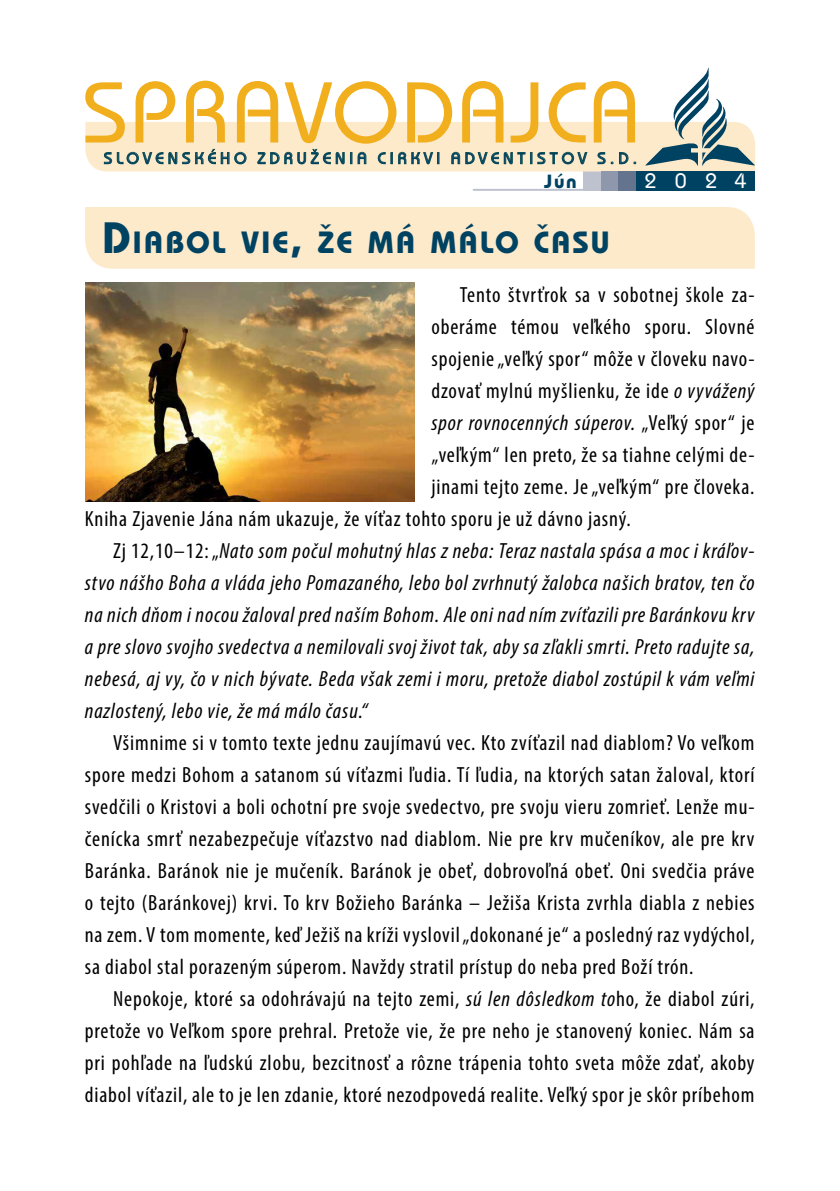
<style>
.page{position:relative;width:840px;height:1191px;background:#fff}
.page>*{position:absolute;margin:0;border:0;box-sizing:border-box;transform-origin:0 0}
.t1{font:500 90.4px "Bauhaus Itc TEE";letter-spacing:.005em;color:#f1ae1d}
.t2{font:700 32.2px "Bauhaus Itc TEE";letter-spacing:.055em;color:#004262}
.t3{font:condensed 22px/32px "Myriad Pro";letter-spacing:.04em;color:#000;text-align:justify}
.t4{font:italic condensed 22px "Myriad Pro";letter-spacing:.04em;color:#000}
.t5{font:500 22px "Bauhaus Itc TEE";color:#fff}
.t6{font:700 20px "Bauhaus Itc TEE";color:#004262}
.t7{font:16px "ITC Bauhaus Md AT";letter-spacing:.26em;color:#004262}
.s1{font-size:46px}
.s2{font-style:italic}
.s3{font-style:normal}
</style>
<div class="page">
<div style="left:85px;top:207px;width:669px;height:62px;background:#fceacb"></div>
<div style="left:582px;top:171px;width:18px;height:20px;background:#bec2ce"></div>
<hr style="left:473px;top:189px;width:111px;height:2px;background:#bec2ce">
<div style="left:600px;top:171px;width:18px;height:20px;background:#8e97ab"></div>
<div style="left:618px;top:171px;width:136px;height:20px;background:#004262"></div>
<div style="left:618px;top:171px;width:17px;height:20px;background:#64748e"></div>
<svg style="left:85px;top:68px;width:669px;height:103px"></svg>
<img style="left:85px;top:283px;width:329px;height:218px">
<h1 class="t1" style="left:82px;top:59px;width:560px">SPRAVODAJCA</h1>
<p class="t6" style="left:544px;top:169px;width:34px">Jún</p>
<p class="t7" style="left:104px;top:149px;width:534px">SLOVENSKÉHO ZDRUŽENIA CIRKVI ADVENTISTOV S.D.</p>
<p class="t5" style="left:644px;top:168px;width:104px">2024</p>
<h2 class="t2" style="left:102px;top:222px;width:509px"><span class="s1">D</span>IABOL VIE<span class="s1">,</span> ŽE MÁ MÁLO ČASU</h2>
<p class="t3" style="left:459px;top:278px;width:296px">Tento štvrťrok sa v sobotnej škole za-</p>
<p class="t3" style="left:431px;top:310px;width:324px">oberáme témou veľkého sporu. Slovné</p>
<p class="t3" style="left:431px;top:342px;width:324px">spojenie „veľký spor“ môže v človeku navo-</p>
<p class="t3" style="left:431px;top:374px;width:324px">dzovať mylnú myšlienku, že ide <span class="s2">o vyvážený</span></p>
<p class="t4" style="left:431px;top:409px;width:324px">spor rovnocenných súperov. <span class="s3">„Veľký spor“ je</span></p>
<p class="t3" style="left:431px;top:438px;width:324px">„veľkým“ len preto, že sa tiahne celými de-</p>
<p class="t3" style="left:431px;top:470px;width:324px">jinami tejto zeme. Je „veľkým“ pre človeka.</p>
<p class="t3" style="left:85px;top:502px;width:547px">Kniha Zjavenie Jána nám ukazuje, že víťaz tohto sporu je už dávno jasný.</p>
<p class="t4" style="left:113px;top:537px;width:642px"><span class="s3">Zj 12,10–12: „</span>Nato som počul mohutný hlas z neba: Teraz nastala spása a moc i kráľov-</p>
<p class="t4" style="left:85px;top:569px;width:671px">stvo nášho Boha a vláda jeho Pomazaného, lebo bol zvrhnutý žalobca našich bratov, ten čo</p>
<p class="t4" style="left:85px;top:601px;width:670px">na nich dňom i nocou žaloval pred naším Bohom. Ale oni nad ním zvíťazili pre Baránkovu krv</p>
<p class="t4" style="left:85px;top:633px;width:671px">a pre slovo svojho svedectva a nemilovali svoj život tak, aby sa zľakli smrti. Preto radujte sa,</p>
<p class="t4" style="left:85px;top:665px;width:670px">nebesá, aj vy, čo v nich bývate. Beda však zemi i moru, pretože diabol zostúpil k vám veľmi</p>
<p class="t4" style="left:85px;top:697px;width:284px">nazlostený, lebo vie, že má málo času.“</p>
<p class="t3" style="left:85px;top:726px;width:671px;text-indent:28px">Všimnime si v tomto texte jednu zaujímavú vec. Kto zvíťazil nad diablom? Vo veľkom spore medzi Bohom a satanom sú víťazmi ľudia. Tí ľudia, na ktorých satan žaloval, ktorí svedčili o Kristovi a boli ochotní pre svoje svedectvo, pre svoju vieru zomrieť. Lenže mu&shy;čenícka smrť nezabezpečuje víťazstvo nad diablom. Nie pre krv mučeníkov, ale pre krv Baránka. Baránok nie je mučeník. Baránok je obeť, dobrovoľná obeť. Oni svedčia práve o tejto (Baránkovej) krvi. To krv Božieho Baránka – Ježiša Krista zvrhla diabla z nebies na zem. V tom momente, keď Ježiš na kríži vyslovil „dokonané je“ a posledný raz vydýchol, sa diabol stal porazeným súperom. Navždy stratil prístup do neba pred Boží trón.</p>
<p class="t3" style="left:85px;top:982px;width:671px;text-indent:28px">Nepokoje, ktoré sa odohrávajú na tejto zemi, <span class="s2">sú len dôsledkom to</span>ho, že diabol zúri, pretože vo Veľkom spore prehral. Pretože vie, že pre neho je stanovený koniec. Nám sa pri pohľade na ľudskú zlobu, bezcitnosť a rôzne trápenia tohto sveta môže zdať, akoby diabol víťazil, ale to je len zdanie, ktoré nezodpovedá realite. Veľký spor je skôr príbehom</p>
</div>
